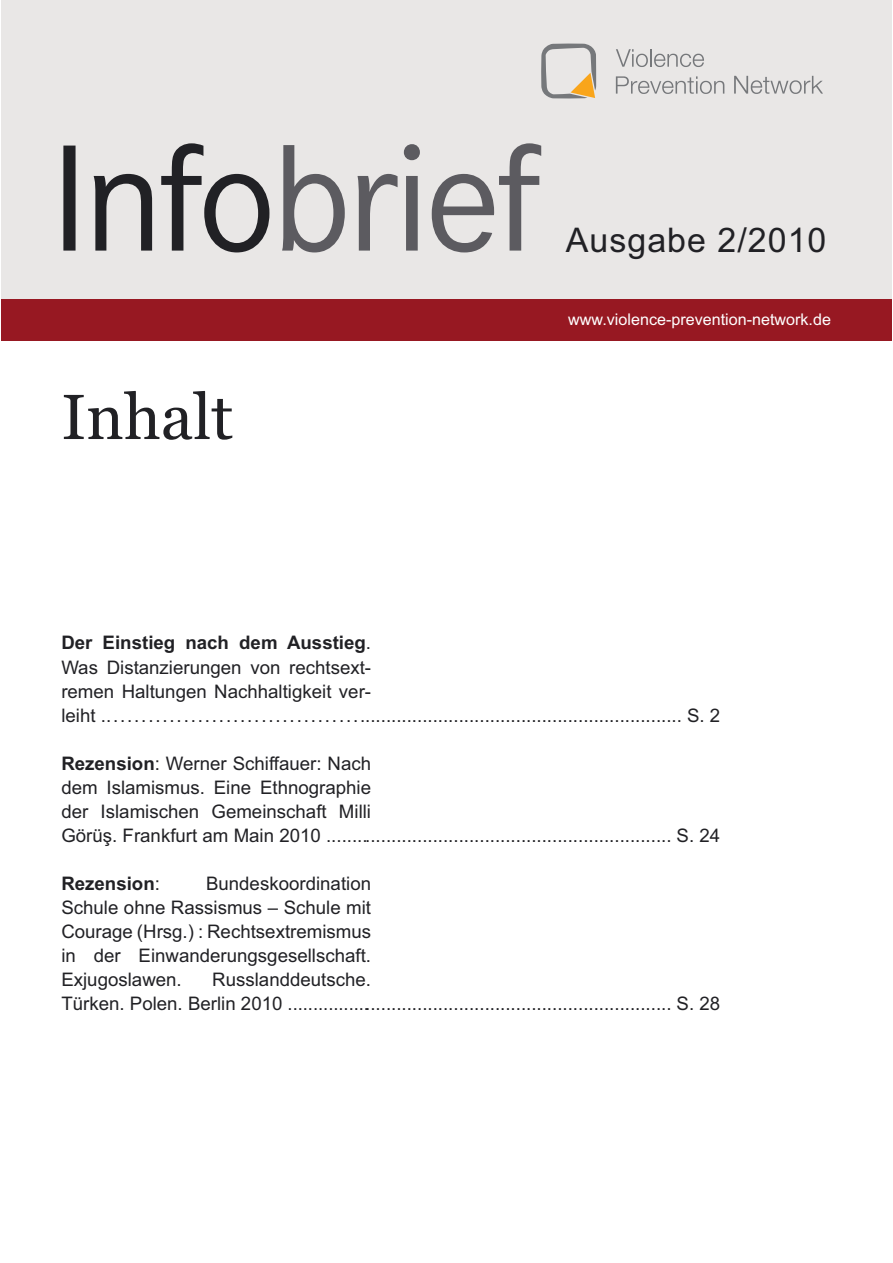
<style>
.page{position:relative;width:893px;height:1263px;background:#fff}
.page>*{position:absolute;margin:0;border:0;box-sizing:border-box;transform-origin:0 0}
.t1{font:63.6px "Georgia";color:#212125}
.t2{font:33.9px "Arial";letter-spacing:.03em;color:#212125}
.t3{font:18.6px/24px "Arial";color:#212125}
.t4{font:700 18.6px "Arial";color:#212125}
.t5{font:16.05px "Arial";color:#fff}
.s1{font-weight:700}
.s2{font-weight:400}
</style>
<div class="page">
<div style="left:1px;top:0;width:890px;height:318px;background:#e9e7e6"></div>
<div style="left:1px;top:299px;width:890px;height:41px;background:#971822"></div>
<svg style="left:616px;top:49px;width:88px;height:18px"></svg>
<svg style="left:616px;top:76px;width:108px;height:18px"></svg>
<svg style="left:734px;top:76px;width:89px;height:18px"></svg>
<svg style="left:541px;top:44px;width:55px;height:54px"></svg>
<svg style="left:282px;top:143px;width:259px;height:109px"></svg>
<svg style="left:63px;top:143px;width:206px;height:109px"></svg>
<h2 class="t2" style="left:566px;top:227px;width:262px">Ausgabe 2/2010</h2>
<h1 class="t1" style="left:61px;top:380px;width:173px">Inhalt</h1>
<p class="t5" style="left:568px;top:313px;width:264px">www.violence-prevention-network.de</p>
<p class="t3" style="left:61px;top:633px;width:660px"><span class="s1">Der Einstieg nach dem Ausstieg</span>.<br>Was Distanzierungen von rechtsext-<br>remen Haltungen Nachhaltigkeit ver-<br>leiht ................................................................................................... S. 2</p>
<p class="t3" style="left:61px;top:753px;width:660px"><span class="s1">Rezension</span>: Werner Schiffauer: Nach<br>dem Islamismus. Eine Ethnographie<br>der Islamischen Gemeinschaft Milli<br>Görüş. Frankfurt am Main 2010 ................................................................... S. 24</p>
<p class="t4" style="left:61px;top:877px;width:100px">Rezension<span class="s2">:</span></p>
<p class="t3" style="left:61px;top:873px;width:311px;text-align:justify;text-indent:145px">Bundeskoordination Schule ohne Rassismus – Schule mit Courage (Hrsg.) : Rechtsextremismus in der Einwanderungsgesellschaft.<br>Exjugoslawen.</p>
<p class="t3" style="left:61px;top:969px;width:660px;text-indent:151px">Russlanddeutsche.<br>Türken. Polen. Berlin 2010 .......................................................................... S. 28</p>
</div>
